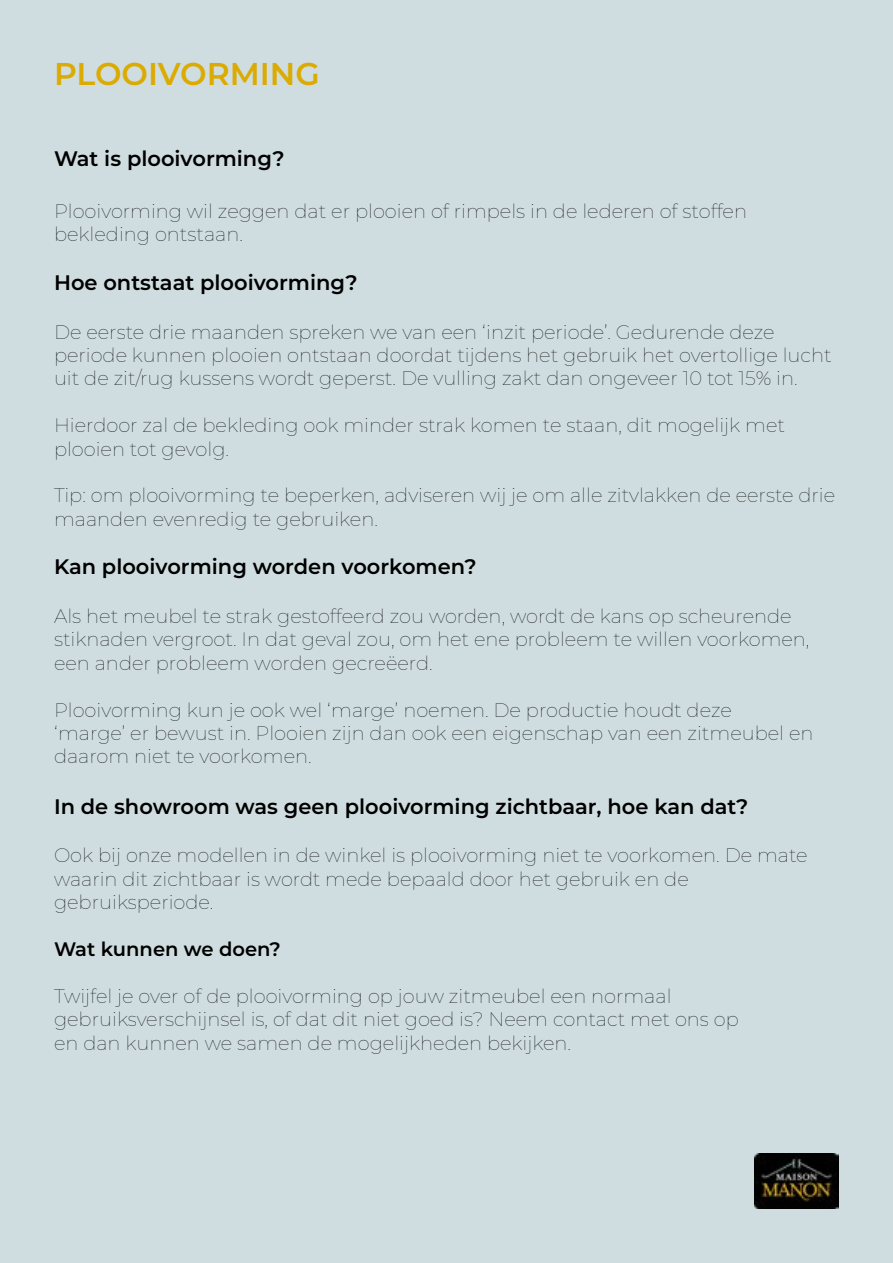
<style>
.page{position:relative;width:893px;height:1263px;background:#cfdde0}
.page>*{position:absolute;margin:0;border:0;box-sizing:border-box;transform-origin:0 0}
.t1{font:600 31.5px "Montserrat";color:#dbab01}
.t2{font:600 21px "Montserrat";color:#000}
.t3{font:100 19.5px/23.4px "Montserrat";color:#000}
.t4{font:600 19.5px "Montserrat";color:#000}
</style>
<div class="page">
<img style="left:755px;top:1153px;width:84px;height:56px">
<h1 class="t1" style="left:54px;top:60px;width:267px">PLOOIVORMING</h1>
<p class="t2" style="left:54px;top:149px;width:232px">Wat is plooivorming?</p>
<p class="t3" style="left:54px;top:200px;width:695px">Plooivorming wil zeggen dat er plooien of rimpels in de lederen of stoffen bekleding ontstaan.</p>
<p class="t2" style="left:54px;top:274px;width:305px">Hoe ontstaat plooivorming?</p>
<p class="t3" style="left:54px;top:320px;width:779px">De eerste drie maanden spreken we van een ‘inzit periode’. Gedurende deze periode kunnen plooien ontstaan doordat tijdens het gebruik het overtollige lucht uit de zit/rug kussens wordt geperst. De vulling zakt dan ongeveer 10 tot 15% in.</p>
<p class="t3" style="left:54px;top:414px;width:733px">Hierdoor zal de bekleding ook minder strak komen te staan, dit mogelijk met plooien tot gevolg.</p>
<p class="t3" style="left:54px;top:484px;width:783px">Tip: om plooivorming te beperken, adviseren wij je om alle zitvlakken de eerste drie maanden evenredig te gebruiken.</p>
<p class="t2" style="left:54px;top:558px;width:424px">Kan plooivorming worden voorkomen?</p>
<p class="t3" style="left:54px;top:605px;width:757px">Als het meubel te strak gestoffeerd zou worden, wordt de kans op scheurende stiknaden vergroot. In dat geval zou, om het ene probleem te willen voorkomen, een ander probleem worden gecreëerd.</p>
<p class="t3" style="left:54px;top:698px;width:761px">Plooivorming kun je ook wel ‘marge’ noemen. De productie houdt deze<br>‘marge’ er bewust in. Plooien zijn dan ook een eigenschap van een zitmeubel en daarom niet te voorkomen.</p>
<p class="t2" style="left:54px;top:797px;width:696px">In de showroom was geen plooivorming zichtbaar, hoe kan dat?</p>
<p class="t3" style="left:54px;top:844px;width:755px">Ook bij onze modellen in de winkel is plooivorming niet te voorkomen. De mate waarin dit zichtbaar is wordt mede bepaald door het gebruik en de gebruiksperiode.</p>
<p class="t4" style="left:54px;top:941px;width:228px">Wat kunnen we doen?</p>
<p class="t3" style="left:54px;top:985px;width:686px">Twijfel je over of de plooivorming op jouw zitmeubel een normaal gebruiksverschijnsel is, of dat dit niet goed is? Neem contact met ons op en dan kunnen we samen de mogelijkheden bekijken.</p>
</div>
